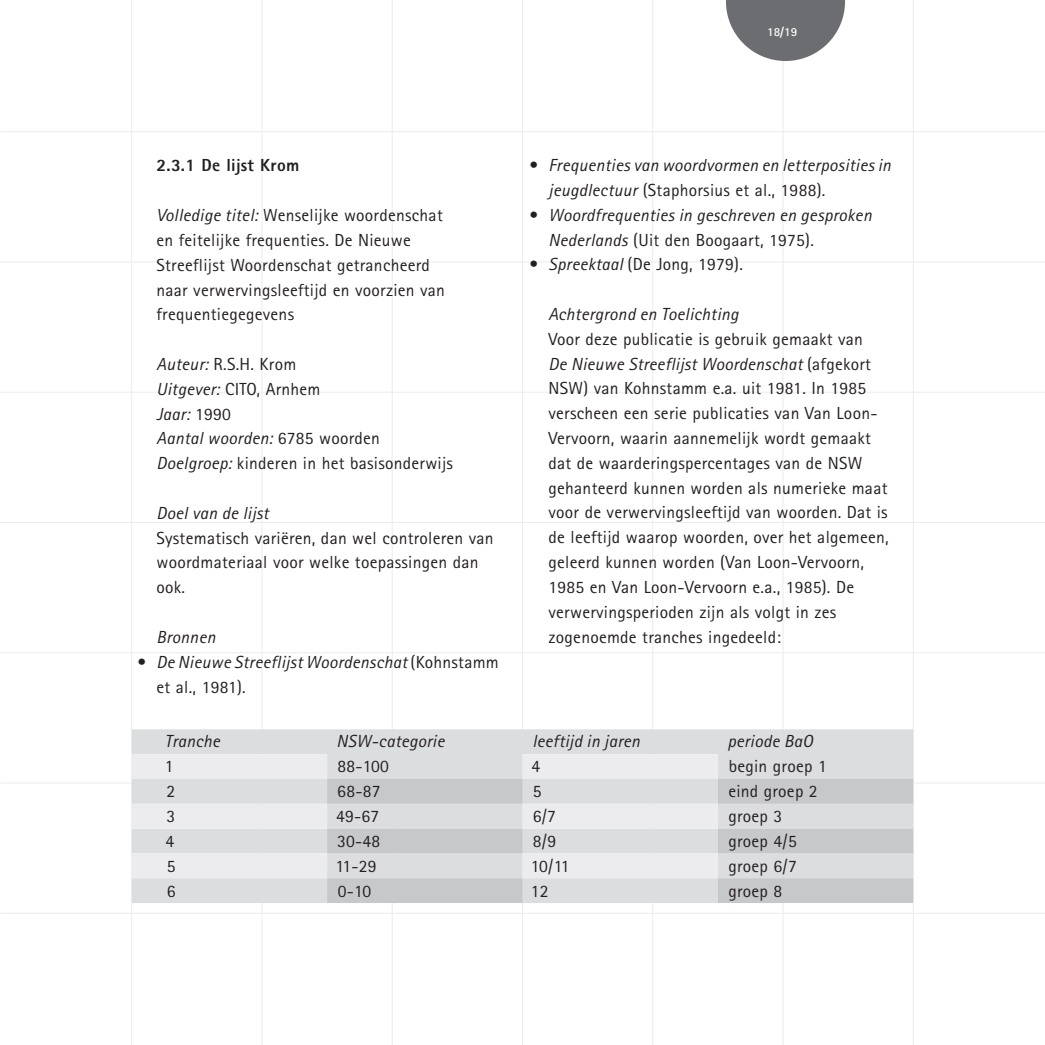
<style>
.page{position:relative;width:1045px;height:1045px;background:#fff}
.page>*{position:absolute;margin:0;border:0;box-sizing:border-box;transform-origin:0 0}
.t1{font:17.5px/24.8px "Rotis Sans Serif";letter-spacing:.015em;color:#231f20}
.t2{font:italic 17.5px/24.8px "Rotis Sans Serif";letter-spacing:.015em;color:#231f20}
.t3{font:800 17.5px "Rotis Sans Serif";letter-spacing:.015em;color:#231f20}
.t4{font:700 12.25px "Rotis Sans Serif";color:#fff}
.s1{font-style:italic}
.s2{font-style:normal}
</style>
<div class="page">
<hr style="left:131px;top:0;width:1px;height:1045px;background:#ececee">
<hr style="left:261px;top:0;width:1px;height:1045px;background:#ececee">
<hr style="left:392px;top:0;width:1px;height:1045px;background:#ececee">
<hr style="left:522px;top:0;width:1px;height:1045px;background:#ececee">
<hr style="left:652px;top:0;width:1px;height:1045px;background:#ececee">
<hr style="left:782px;top:0;width:1px;height:1045px;background:#ececee">
<hr style="left:913px;top:0;width:1px;height:1045px;background:#ececee">
<hr style="left:1px;top:131px;width:1044px;height:1px;background:#ececee">
<hr style="left:1px;top:261px;width:1044px;height:1px;background:#ececee">
<hr style="left:1px;top:392px;width:1044px;height:1px;background:#ececee">
<hr style="left:1px;top:522px;width:1044px;height:1px;background:#ececee">
<hr style="left:1px;top:652px;width:1044px;height:1px;background:#ececee">
<hr style="left:1px;top:782px;width:1044px;height:1px;background:#ececee">
<hr style="left:1px;top:913px;width:1044px;height:1px;background:#ececee">
<svg style="left:726px;top:0;width:119px;height:61px"></svg>
<div style="left:132px;top:729px;width:781px;height:174px;background:#dcdddf"></div>
<svg style="left:132px;top:754px;width:586px;height:124px;background:#e5e5e7"></svg>
<svg style="left:327px;top:779px;width:586px;height:124px;background:#d5d6d8"></svg>
<p class="t4" style="left:767px;top:24px;width:32px">18/19</p>
<p class="t3" style="left:156px;top:154px;width:144px">2.3.1 De lijst Krom</p>
<p class="t1" style="left:156px;top:203px;width:290px"><span class="s1">Volledige titel:</span> Wenselijke woordenschat en feitelijke frequenties. De Nieuwe Streeflijst Woordenschat getrancheerd naar verwervingsleeftijd en voorzien van frequentiegegevens</p>
<p class="t1" style="left:156px;top:351px;width:298px"><span class="s1">Auteur:</span> R.S.H. Krom<br><span class="s1">Uitgever:</span> CITO, Arnhem<br><span class="s1">Jaar:</span> 1990<br><span class="s1">Aantal woorden:</span> 6785 woorden<br><span class="s1">Doelgroep:</span> kinderen in het basisonderwijs</p>
<p class="t2" style="left:156px;top:500px;width:114px">Doel van de lijst</p>
<p class="t1" style="left:156px;top:525px;width:339px">Systematisch variëren, dan wel controleren van woordmateriaal voor welke toepassingen dan ook.</p>
<p class="t2" style="left:156px;top:624px;width:60px">Bronnen</p>
<p class="t2" style="left:156px;top:649px;width:344px;text-indent:-19px"><span class="s2">•</span> De Nieuwe Streeflijst Woordenschat <span class="s2">(Kohnstamm et al., 1981).</span></p>
<p class="t2" style="left:548px;top:153px;width:344px;text-indent:-19px"><span class="s2">•</span> Frequenties van woordvormen en letterposities in jeugdlectuur <span class="s2">(Staphorsius et al., 1988).</span></p>
<p class="t2" style="left:548px;top:202px;width:325px;text-indent:-19px"><span class="s2">•</span> Woordfrequenties in geschreven en gesproken<br>Nederlands <span class="s2">(Uit den Boogaart, 1975).</span></p>
<p class="t1" style="left:529px;top:252px;width:215px">• <span class="s1">Spreektaal</span> (De Jong, 1979).</p>
<p class="t2" style="left:548px;top:302px;width:191px">Achtergrond en Toelichting</p>
<p class="t1" style="left:548px;top:326px;width:342px">Voor deze publicatie is gebruik gemaakt van<br><span class="s1">De Nieuwe Streeflijst Woordenschat</span> (afgekort NSW) van Kohnstamm e.a. uit 1981. In 1985 verscheen een serie publicaties van Van Loon-Vervoorn, waarin aannemelijk wordt gemaakt dat de waarderingspercentages van de NSW gehanteerd kunnen worden als numerieke maat voor de verwervingsleeftijd van woorden. Dat is de leeftijd waarop woorden, over het algemeen, geleerd kunnen worden (Van Loon-Vervoorn, 1985 en Van Loon-Vervoorn e.a., 1985). De verwervingsperioden zijn als volgt in zes zogenoemde tranches ingedeeld:</p>
<p class="t2" style="left:165px;top:729px;width:57px">Tranche</p>
<p class="t2" style="left:336px;top:729px;width:110px">NSW-categorie</p>
<p class="t2" style="left:532px;top:729px;width:109px">leeftijd in jaren</p>
<p class="t2" style="left:727px;top:729px;width:87px">periode BaO</p>
<p class="t1" style="left:165px;top:754px;width:10px">1</p>
<p class="t1" style="left:337px;top:754px;width:53px">88-100</p>
<p class="t1" style="left:531px;top:754px;width:10px">4</p>
<p class="t1" style="left:728px;top:754px;width:99px">begin groep 1</p>
<p class="t1" style="left:166px;top:779px;width:10px">2</p>
<p class="t1" style="left:337px;top:779px;width:45px">68-87</p>
<p class="t1" style="left:533px;top:779px;width:10px">5</p>
<p class="t1" style="left:728px;top:779px;width:91px">eind groep 2</p>
<p class="t1" style="left:167px;top:803px;width:10px">3</p>
<p class="t1" style="left:336px;top:803px;width:45px">49-67</p>
<p class="t1" style="left:533px;top:803px;width:25px">6/7</p>
<p class="t1" style="left:728px;top:803px;width:55px">groep 3</p>
<p class="t1" style="left:166px;top:828px;width:10px">4</p>
<p class="t1" style="left:337px;top:828px;width:45px">30-48</p>
<p class="t1" style="left:533px;top:828px;width:25px">8/9</p>
<p class="t1" style="left:728px;top:828px;width:70px">groep 4/5</p>
<p class="t1" style="left:167px;top:853px;width:10px">5</p>
<p class="t1" style="left:335px;top:853px;width:43px">11-29</p>
<p class="t1" style="left:531px;top:853px;width:40px">10/11</p>
<p class="t1" style="left:728px;top:853px;width:70px">groep 6/7</p>
<p class="t1" style="left:167px;top:878px;width:10px">6</p>
<p class="t1" style="left:338px;top:878px;width:35px">0-10</p>
<p class="t1" style="left:531px;top:878px;width:19px">12</p>
<p class="t1" style="left:728px;top:878px;width:55px">groep 8</p>
</div>
